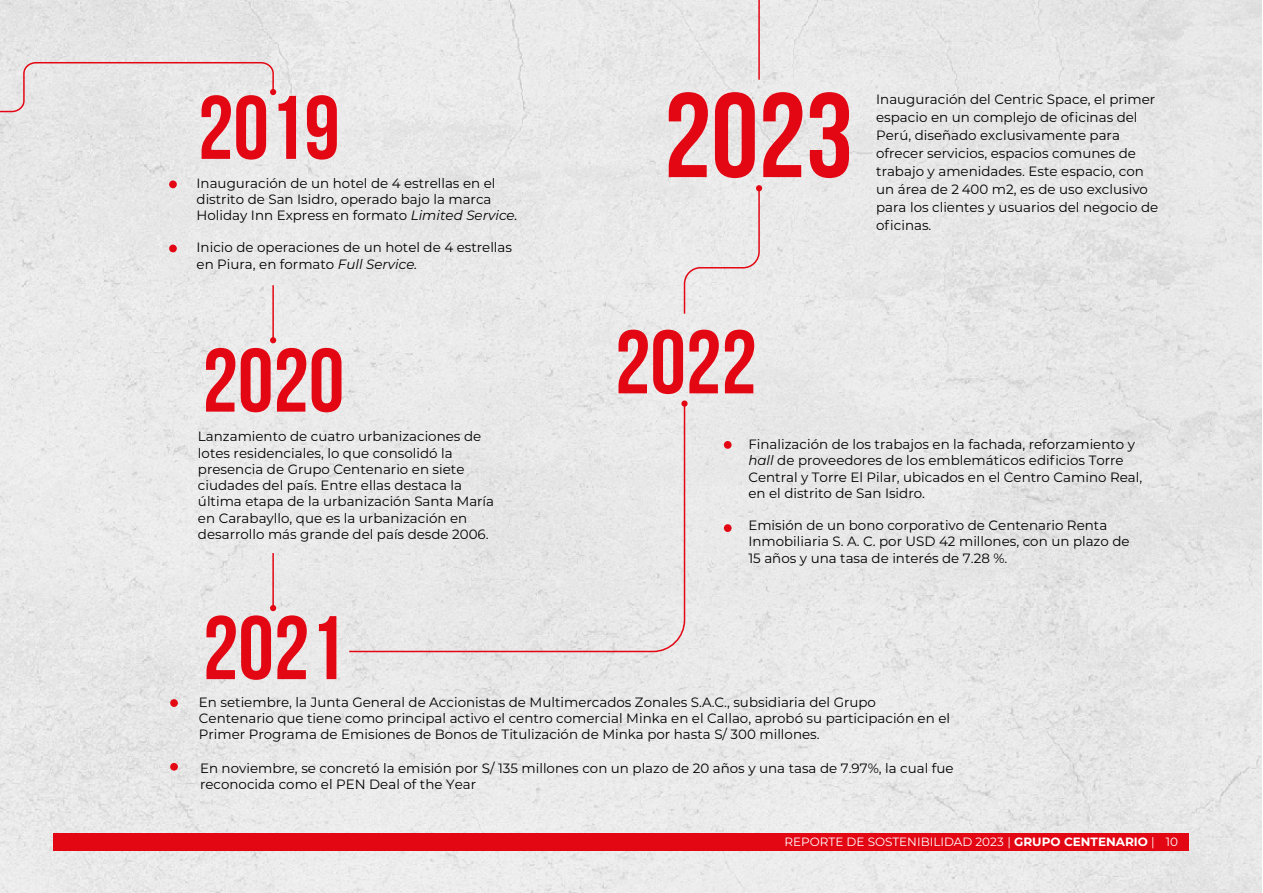
<style>
.page{position:relative;width:1263px;height:893px;background:#fff}
.page>*{position:absolute;margin:0;border:0;box-sizing:border-box;transform-origin:0 0}
.t1{font:700 120px "Bebas Neue";color:#e30613}
.t2{font:700 90px "Bebas Neue";color:#e30613}
.t3{font:13.5px/16.2px "Montserrat";color:#000}
.t4{font:100 12px "Montserrat";color:#fff}
.s1{font-style:italic}
.s2{font-weight:400}
.s3{font-weight:700}
</style>
<div class="page">
<img style="left:0;top:0;width:1262px;height:893px">
<hr style="left:272px;top:285px;width:2px;height:57px;background:#e30613">
<svg style="left:0;top:61px;width:276px;height:52px;background:#e6dede"></svg>
<svg style="left:270px;top:337px;width:6px;height:6px"></svg>
<svg style="left:681px;top:400px;width:7px;height:7px"></svg>
<hr style="left:272px;top:553px;width:2px;height:57px;background:#e30613">
<svg style="left:270px;top:605px;width:6px;height:6px"></svg>
<div style="left:169px;top:180px;width:8px;height:8px;background:#e30613;border-radius:50%"></div>
<div style="left:169px;top:245px;width:8px;height:7px;background:#e30613;border-radius:50%"></div>
<div style="left:170px;top:699px;width:8px;height:8px;background:#e30613;border-radius:50%"></div>
<div style="left:170px;top:763px;width:8px;height:8px;background:#e30613;border-radius:50%"></div>
<div style="left:724px;top:441px;width:8px;height:8px;background:#e30613;border-radius:50%"></div>
<div style="left:724px;top:524px;width:8px;height:8px;background:#e30613;border-radius:50%"></div>
<svg style="left:348px;top:402px;width:338px;height:251px;background:#e7e4e4"></svg>
<svg style="left:683px;top:185px;width:79px;height:130px;background:#eae3e3"></svg>
<hr style="left:758px;top:0;width:2px;height:80px;background:#e30613">
<div style="left:53px;top:833px;width:1135px;height:17px;background:#e30613"></div>
<h2 class="t2" style="left:198px;top:78px;width:143px">2019</h2>
<p class="t3" style="left:197px;top:174px;width:322px">Inauguración de un hotel de 4 estrellas en el distrito de San Isidro, operado bajo la marca<br>Holiday Inn Express en formato <span class="s1">Limited Service.</span></p>
<p class="t3" style="left:197px;top:239px;width:317px">Inicio de operaciones de un hotel de 4 estrellas en Piura, en formato <span class="s1">Full Service.</span></p>
<h2 class="t2" style="left:202px;top:331px;width:143px">2020</h2>
<p class="t3" style="left:198px;top:428px;width:298px">Lanzamiento de cuatro urbanizaciones de lotes residenciales, lo que consolidó la presencia de Grupo Centenario en siete ciudades del país. Entre ellas destaca la última etapa de la urbanización Santa María en Carabayllo, que es la urbanización en desarrollo más grande del país desde 2006.</p>
<h2 class="t2" style="left:203px;top:599px;width:143px">2021</h2>
<h1 class="t1" style="left:664px;top:70px;width:191px">2023</h1>
<p class="t3" style="left:876px;top:90px;width:283px;line-height:18px">Inauguración del Centric Space, el primer espacio en un complejo de oficinas del Perú, diseñado exclusivamente para ofrecer servicios, espacios comunes de trabajo y amenidades. Este espacio, con un área de 2 400 m2, es de uso exclusivo para los clientes y usuarios del negocio de oficinas.</p>
<h2 class="t2" style="left:615px;top:313px;width:143px">2022</h2>
<p class="t3" style="left:748px;top:436px;width:395px">Finalización de los trabajos en la fachada, reforzamiento y <span class="s1">hall</span> de proveedores de los emblemáticos edificios Torre Central y Torre El Pilar, ubicados en el Centro Camino Real, en el distrito de San Isidro.</p>
<p class="t3" style="left:748px;top:517px;width:383px">Emisión de un bono corporativo de Centenario Renta<br>Inmobiliaria S. A. C. por USD 42 millones, con un plazo de<br>15 años y una tasa de interés de 7.28 %.</p>
<p class="t3" style="left:199px;top:693px;width:753px">En setiembre, la Junta General de Accionistas de Multimercados Zonales S.A.C., subsidiaria del Grupo<br>Centenario que tiene como principal activo el centro comercial Minka en el Callao, aprobó su participación en el<br>Primer Programa de Emisiones de Bonos de Titulización de Minka por hasta S/ 300 millones.</p>
<p class="t3" style="left:200px;top:759px;width:755px">En noviembre, se concretó la emisión por S/ 135 millones con un plazo de 20 años y una tasa de 7.97%, la cual fue reconocida como el PEN Deal of the Year</p>
<p class="t4" style="left:784px;top:834px;width:395px">REPORTE DE SOSTENIBILIDAD 2023 <span class="s2">|</span> <span class="s3">GRUPO CENTENARIO</span> <span class="s2">|</span> 10</p>
</div>
